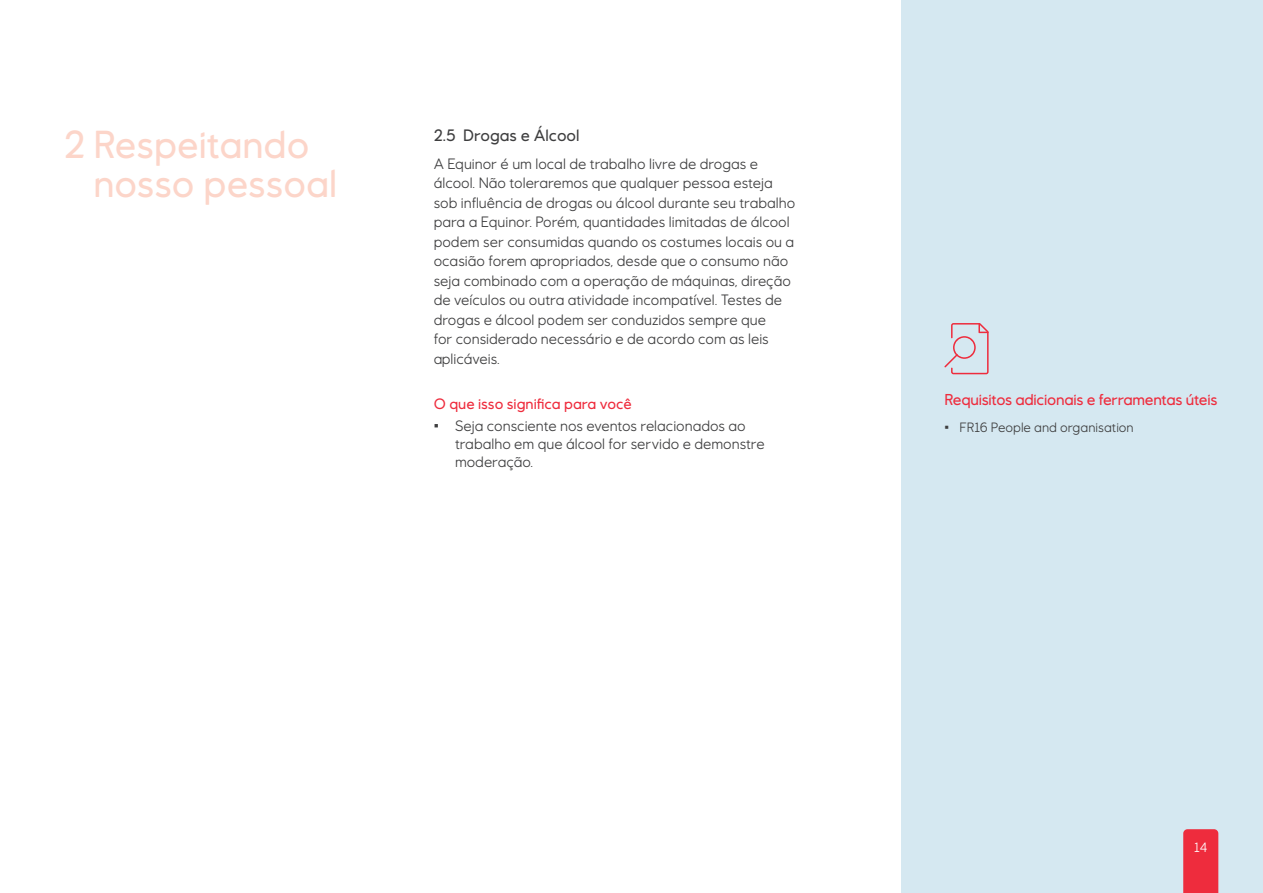
<style>
.page{position:relative;width:1263px;height:893px;background:#fff}
.page>*{position:absolute;margin:0;border:0;box-sizing:border-box;transform-origin:0 0}
.section_title{font:500 39px/39px "Equinor";color:#fcd5c9}
.content_section_head{font:500 16.5px "Equinor";color:#3e3e3f}
.grey_zone_title{font:500 15.75px "Equinor";letter-spacing:-.015em;color:#ee2c3d}
.body{font:15px/19.5px "Equinor";color:#3e3e3f}
.meaning{font:500 15px "Equinor";color:#ee2c3d}
.t1{font:13.5px "Equinor";color:#3e3e3f}
.t2{font:13.5px "Equinor";color:#fff}
</style>
<div class="page">
<div style="left:901px;top:0;width:362px;height:893px;background:#d5e8f1"></div>
<svg style="left:944px;top:323px;width:44px;height:51px"></svg>
<div style="left:1183px;top:829px;width:35px;height:64px;background:#ee2c3d"></div>
<p class="section_title" style="left:94px;top:125px;width:245px;text-indent:-30px">2 Respeitando nosso pessoal</p>
<p class="content_section_head" style="left:434px;top:125px;width:147px">2.5 Drogas e Álcool</p>
<p class="body" style="left:434px;top:153px;width:363px">A Equinor é um local de trabalho livre de drogas e álcool. Não toleraremos que qualquer pessoa esteja sob influência de drogas ou álcool durante seu trabalho para a Equinor. Porém, quantidades limitadas de álcool podem ser consumidas quando os costumes locais ou a ocasião forem apropriados, desde que o consumo não seja combinado com a operação de máquinas, direção de veículos ou outra atividade incompatível. Testes de drogas e álcool podem ser conduzidos sempre que<br>for considerado necessário e de acordo com as leis aplicáveis.</p>
<p class="meaning" style="left:434px;top:395px;width:200px">O que isso significa para você</p>
<p class="body" style="left:455px;top:416px;width:311px;line-height:18px;text-indent:-21px">• Seja consciente nos eventos relacionados ao trabalho em que álcool for servido e demonstre moderação.</p>
<p class="grey_zone_title" style="left:944px;top:391px;width:275px">Requisitos adicionais e ferramentas úteis</p>
<p class="t1" style="left:944px;top:419px;width:191px">• FR16 People and organisation</p>
<p class="t2" style="left:1194px;top:839px;width:15px">14</p>
</div>
